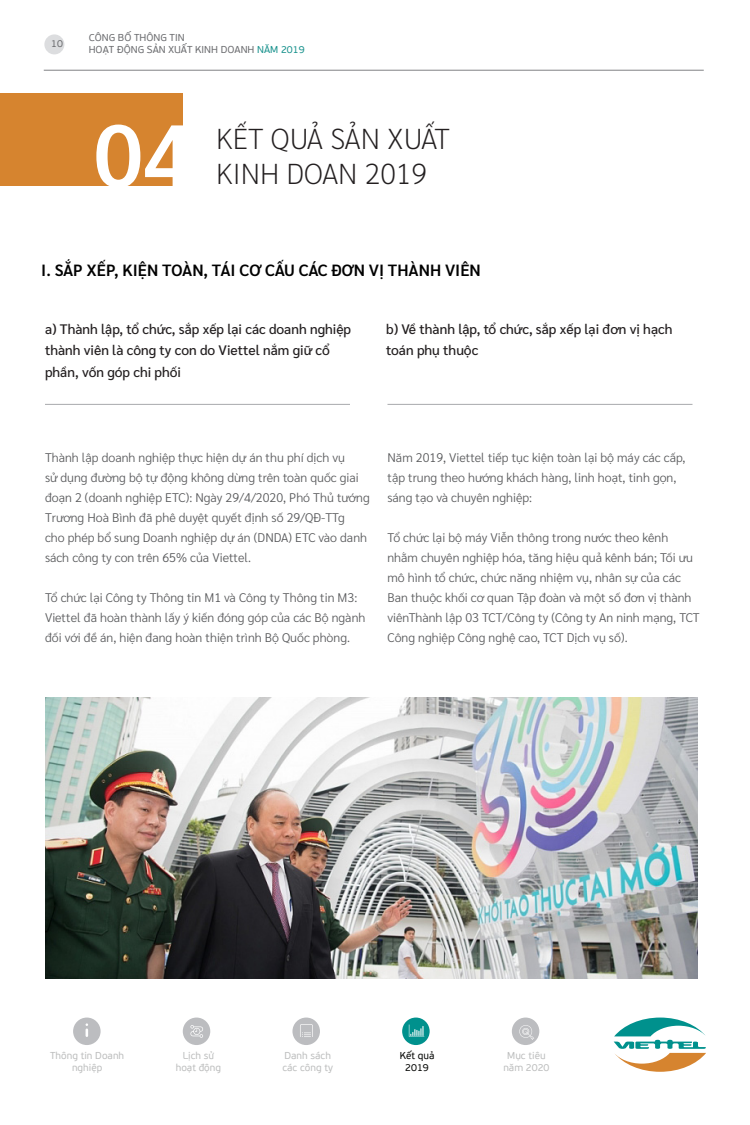
<style>
.page{position:relative;width:750px;height:1125px;background:#fff}
.page>*{position:absolute;margin:0;border:0;box-sizing:border-box;transform-origin:0 0}
.t1{font:600 88px "Sarabun";color:#fff}
.t2{font:200 28.75px "Sarabun";color:#231f20}
.t3{font:600 16.25px "Sarabun";color:#000}
.t4{font:500 13.75px/21.2px "Sarabun";color:#231f20}
.t5{font:300 12.5px/20px "Sarabun";color:#57585a}
.t6{font:10px/12.5px "FS PF Beau Sans Pro";color:#bdbebe;text-align:center}
.t7{font:10px/12px "FS PF Beau Sans Pro";color:#6c6d70}
.t8{font:10px "FS PF Beau Sans Pro";color:#040503}
.s1{color:#19928d}
</style>
<div class="page">
<hr style="left:45px;top:404px;width:305px;height:1px;background:#a8a9ad">
<hr style="left:388px;top:404px;width:304px;height:1px;background:#a8a9ad">
<img style="left:45px;top:698px;width:653px;height:281px">
<div style="left:0;top:93px;width:182px;height:92px;background:#d6842f"></div>
<div style="left:44px;top:34px;width:20px;height:20px;background:#dcdddf;border-radius:50%"></div>
<hr style="left:44px;top:70px;width:660px;height:1px;background:#808285">
<div style="left:73px;top:1018px;width:28px;height:27px;background:#bcbdc0;border-radius:50%"></div>
<svg style="left:86px;top:1023px;width:2px;height:13px"></svg>
<div style="left:292px;top:1018px;width:28px;height:27px;background:#bcbdc0;border-radius:50%"></div>
<svg style="left:300px;top:1024px;width:13px;height:13px"></svg>
<svg style="left:614px;top:1018px;width:92px;height:54px"></svg>
<div style="left:183px;top:1018px;width:27px;height:27px;background:#bcbdc0;border-radius:50%"></div>
<svg style="left:190px;top:1025px;width:13px;height:13px"></svg>
<div style="left:512px;top:1018px;width:27px;height:27px;background:#bcbdc0;border-radius:50%"></div>
<svg style="left:519px;top:1025px;width:15px;height:15px"></svg>
<div style="left:402px;top:1018px;width:28px;height:27px;background:#00918d;border-radius:50%"></div>
<svg style="left:409px;top:1025px;width:15px;height:12px"></svg>
<p class="t7" style="left:51px;top:37px;width:13px">10</p>
<p class="t7" style="left:89px;top:31px;width:217px">CÔNG BỐ THÔNG TIN<br>HOẠT ĐỘNG SẢN XUẤT KINH DOANH <span class="s1">NĂM 2019</span></p>
<p class="t1" style="left:94px;top:105px;width:100px">04</p>
<p class="t2" style="left:216px;top:123px;width:235px">KẾT QUẢ SẢN XUẤT</p>
<p class="t2" style="left:216px;top:157px;width:212px">KINH DOAN 2019</p>
<p class="t3" style="left:41px;top:261px;width:441px">I. SẮP XẾP, KIỆN TOÀN, TÁI CƠ CẤU CÁC ĐƠN VỊ THÀNH VIÊN</p>
<p class="t4" style="left:45px;top:319px;width:308px">a) Thành lập, tổ chức, sắp xếp lại các doanh nghiệp thành viên là công ty con do Viettel nắm giữ cổ phần, vốn góp chi phối</p>
<p class="t4" style="left:386px;top:319px;width:288px">b) Về thành lập, tổ chức, sắp xếp lại đơn vị hạch toán phụ thuộc</p>
<p class="t5" style="left:45px;top:448px;width:326px">Thành lập doanh nghiệp thực hiện dự án thu phí dịch vụ<br>sử dụng đường bộ tự động không dừng trên toàn quốc giai đoạn 2 (doanh nghiệp ETC): Ngày 29/4/2020, Phó Thủ tướng Trương Hoà Bình đã phê duyệt quyết định số 29/QĐ-TTg<br>cho phép bổ sung Doanh nghiệp dự án (DNDA) ETC vào danh sách công ty con trên 65% của Viettel.</p>
<p class="t5" style="left:45px;top:588px;width:322px">Tổ chức lại Công ty Thông tin M1 và Công ty Thông tin M3:<br>Viettel đã hoàn thành lấy ý kiến đóng góp của các Bộ ngành đối với đề án, hiện đang hoàn thiện trình Bộ Quốc phòng.</p>
<p class="t5" style="left:388px;top:448px;width:299px">Năm 2019, Viettel tiếp tục kiện toàn lại bộ máy các cấp, tập trung theo hướng khách hàng, linh hoạt, tinh gọn, sáng tạo và chuyên nghiệp:</p>
<p class="t5" style="left:388px;top:528px;width:314px">Tổ chức lại bộ máy Viễn thông trong nước theo kênh nhằm chuyên nghiệp hóa, tăng hiệu quả kênh bán; Tối ưu mô hình tổ chức, chức năng nhiệm vụ, nhân sự của các Ban thuộc khối cơ quan Tập đoàn và một số đơn vị thành viênThành lập 03 TCT/Công ty (Công ty An ninh mạng, TCT Công nghiệp Công nghệ cao, TCT Dịch vụ số).</p>
<p class="t8" style="left:400px;top:1048px;width:36px">Kết quả</p>
<p class="t8" style="left:405px;top:1061px;width:25px">2019</p>
<p class="t6" style="left:50px;top:1049px;width:76px">Thông tin Doanh nghiệp</p>
<p class="t6" style="left:176px;top:1049px;width:47px">Lịch sử hoạt động</p>
<p class="t6" style="left:282px;top:1049px;width:52px;text-align:left">Danh sách các công ty</p>
<p class="t6" style="left:503px;top:1049px;width:48px">Mục tiêu năm 2020</p>
</div>
